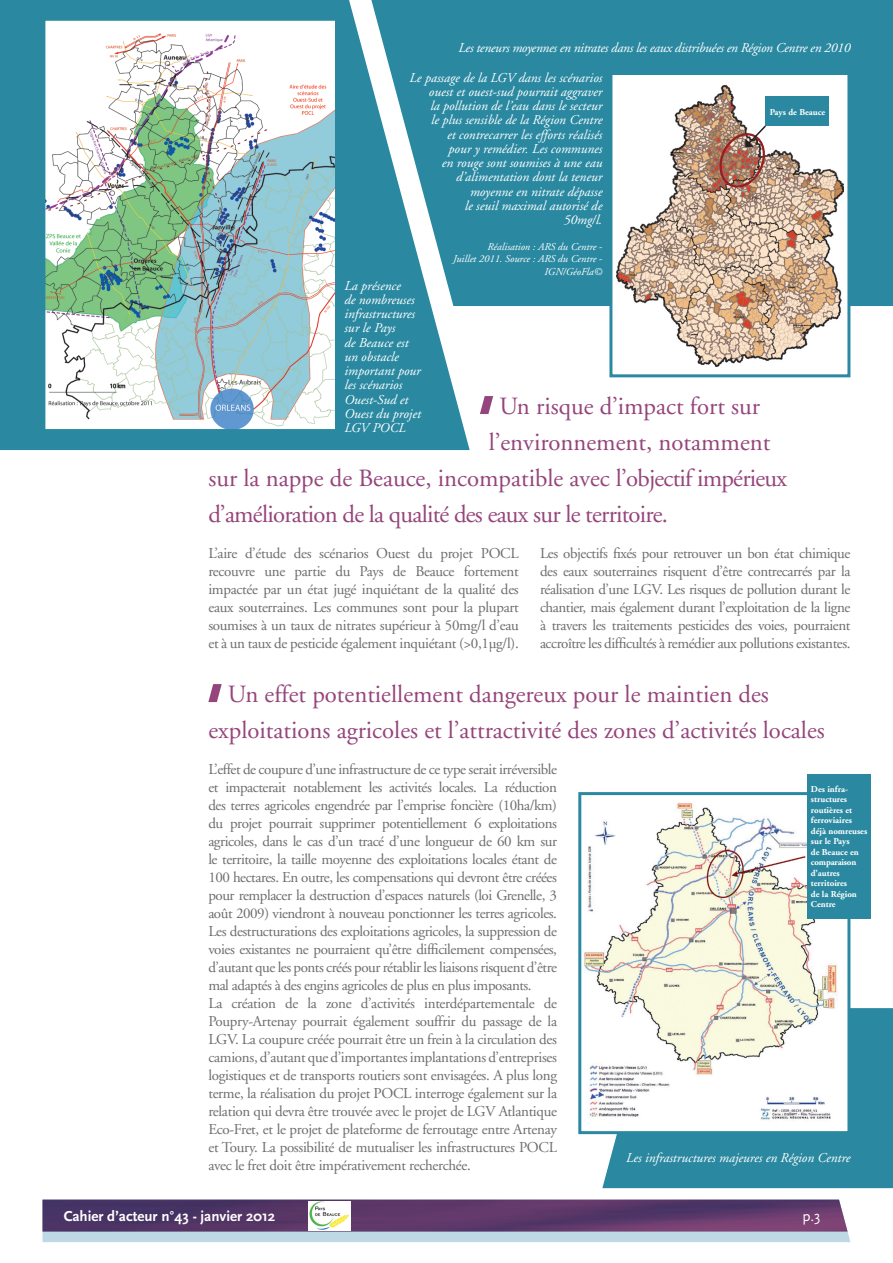
<style>
.page{position:relative;width:893px;height:1263px;background:#fff}
.page>*{position:absolute;margin:0;border:0;box-sizing:border-box;transform-origin:0 0}
.t1{font:24.75px/36px "Adobe Garamond LT";color:#95457b}
.t2{font:24.75px "Adobe Garamond LT";letter-spacing:-.03em;color:#95457b}
.t3{font:15px/18px "Adobe Garamond LT";letter-spacing:-.03em;color:#6c6d70;text-align:justify}
.t4{font:700 15px "Scala Sans Pro";color:#fff}
.t5{font:15px "Scala Sans Pro";color:#fff}
.t6{font:italic 13.5px/14.2px "Adobe Garamond LT";color:#fff;text-align:right}
.t7{font:italic 13.5px "Adobe Garamond LT";letter-spacing:-.02em;color:#fff}
.t8{font:italic 10.5px/12.8px "Adobe Garamond LT";color:#fff;text-align:right}
.t9{font:700 9px/10.5px "Adobe Garamond LT";color:#fff}
</style>
<div class="page">
<svg style="left:480px;top:396px;width:13px;height:18px"></svg>
<svg style="left:208px;top:684px;width:14px;height:18px"></svg>
<svg style="left:43px;top:1199px;width:807px;height:43px;background:#76648b"></svg>
<div style="left:602px;top:1008px;width:291px;height:180px;background:#2a89a1"></div>
<img style="left:584px;top:803px;width:262px;height:327px">
<div style="left:578px;top:792px;width:272px;height:342px;border:3px solid #2a89a1"></div>
<div style="left:470px;top:0;width:423px;height:306px;background:#2a89a1"></div>
<svg style="left:0;top:0;width:470px;height:450px;background:#4095ab"></svg>
<img style="left:46px;top:22px;width:288px;height:406px">
<div style="left:42px;top:18px;width:296px;height:414px;border:3px solid #2a89a1"></div>
<div style="left:611px;top:74px;width:238px;height:302px;background:#fff"></div>
<img style="left:616px;top:85px;width:227px;height:281px">
<div style="left:609px;top:72px;width:241px;height:305px;border:3px solid #2a89a1"></div>
<div style="left:807px;top:774px;width:63px;height:144px;background:#2a89a1"></div>
<svg style="left:309px;top:1201px;width:42px;height:29px"></svg>
<img style="left:310px;top:1202px;width:40px;height:27px">
<div style="left:765px;top:97px;width:64px;height:29px;background:#2a89a1"></div>
<svg style="left:714px;top:124px;width:56px;height:66px;background:#ae8273"></svg>
<p class="t7" style="left:458px;top:40px;width:393px">Les teneurs moyennes en nitrates dans les eaux distribuées en Région Centre en 2010</p>
<p class="t6" style="left:410px;top:70px;width:194px">Le passage de la LGV dans les scénarios ouest et ouest-sud pourrait aggraver<br>la pollution de l’eau dans le secteur<br>le plus sensible de la Région Centre<br>et contrecarrer les efforts réalisés<br>pour y remédier. Les communes<br>en rouge sont soumises à une eau d’alimentation dont la teneur<br>moyenne en nitrate dépasse<br>le seuil maximal autorisé de<br>50mg/l.</p>
<p class="t8" style="left:453px;top:240px;width:151px">Réalisation : ARS du Centre -<br>Juillet 2011. Source : ARS du Centre -<br>IGN/GéoFla©</p>
<p class="t6" style="left:344px;top:278px;width:78px;text-align:left">La présence<br>de nombreuses infrastructures sur le Pays<br>de Beauce est un obstacle important pour les scénarios<br>Ouest-Sud et<br>Ouest du projet<br>LGV POCL</p>
<p class="t9" style="left:770px;top:107px;width:57px">Pays de Beauce</p>
<h1 class="t1" style="left:499px;top:388px;width:262px">Un risque d’impact fort sur</h1>
<h1 class="t1" style="left:489px;top:424px;width:283px">l’environnement, notamment</h1>
<h1 class="t1" style="left:208px;top:460px;width:580px">sur la nappe de Beauce, incompatible avec l’objectif impérieux</h1>
<h1 class="t2" style="left:208px;top:499px;width:461px">d’amélioration de la qualité des eaux sur le territoire.</h1>
<p class="t3" style="left:208px;top:544px;width:312px">L’aire d’étude des scénarios Ouest du projet POCL recouvre une partie du Pays de Beauce fortement impactée par un état jugé inquiétant de la qualité des eaux souterraines. Les communes sont pour la plupart soumises à un taux de nitrates supérieur à 50mg/l d’eau et à un taux de pesticide également inquiétant (&gt;0,1µg/l).</p>
<p class="t3" style="left:540px;top:544px;width:312px">Les objectifs fixés pour retrouver un bon état chimique des eaux souterraines risquent d’être contrecarrés par la réalisation d’une LGV. Les risques de pollution durant le chantier, mais également durant l’exploitation de la ligne à travers les traitements pesticides des voies, pourraient accroître les difficultés à remédier aux pollutions existantes.</p>
<h1 class="t1" style="left:208px;top:676px;width:618px;text-indent:20px">Un effet potentiellement dangereux pour le maintien des exploitations agricoles et l’attractivité des zones d’activités locales</h1>
<p class="t3" style="left:208px;top:760px;width:350px;text-align:left">L’effet de coupure d’une infrastructure de ce type serait irréversible et impacterait notablement les activités locales. La réduction des terres agricoles engendrée par l’emprise foncière (10ha/km) du projet pourrait supprimer potentiellement 6 exploitations agricoles, dans le cas d’un tracé d’une longueur de 60 km sur le territoire, la taille moyenne des exploitations locales étant de 100 hectares. En outre, les compensations qui devront être créées pour remplacer la destruction d’espaces naturels (loi Grenelle, 3 août 2009) viendront à nouveau ponctionner les terres agricoles.<br>Les destructurations des exploitations agricoles, la suppression de voies existantes ne pourraient qu’être difficilement compensées, d’autant que les ponts créés pour rétablir les liaisons risquent d’être mal adaptés à des engins agricoles de plus en plus imposants.<br>La création de la zone d’activités interdépartementale de Poupry-Artenay pourrait également souffrir du passage de la LGV. La coupure créée pourrait être un frein à la circulation des camions, d’autant que d’importantes implantations d’entreprises logistiques et de transports routiers sont envisagées. A plus long terme, la réalisation du projet POCL interroge également sur la relation qui devra être trouvée avec le projet de LGV Atlantique Eco-Fret, et le projet de plateforme de ferroutage entre Artenay et Toury. La possibilité de mutualiser les infrastructures POCL avec le fret doit être impérativement recherchée.</p>
<p class="t9" style="left:811px;top:783px;width:58px">Des infra&shy;structures routières et ferroviaires déjà nomreuses sur le Pays<br>de Beauce en comparaison d’autres territoires<br>de la Région<br>Centre</p>
<p class="t6" style="left:626px;top:1150px;width:226px">Les infrastructures majeures en Région Centre</p>
<p class="t4" style="left:64px;top:1206px;width:213px">Cahier d’acteur n°43 - janvier 2012</p>
<p class="t5" style="left:802px;top:1206px;width:20px">p.3</p>
</div>
